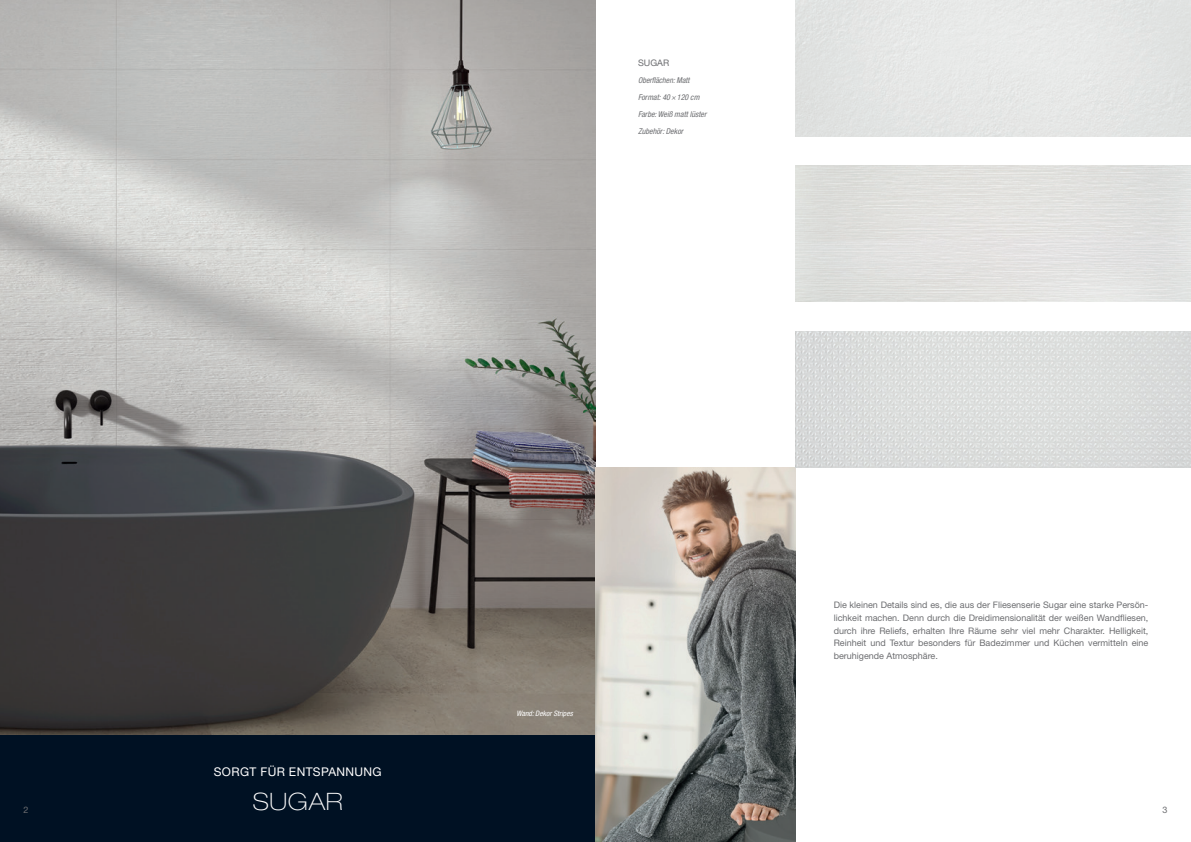
<style>
.page{position:relative;width:1191px;height:842px;background:#fff}
.page>*{position:absolute;margin:0;border:0;box-sizing:border-box;transform-origin:0 0}
.t1{font:100 expanded 24px "Helvetica Neue LT Std";letter-spacing:.03em;color:#fff}
.t2{font:12px "Helvetica Neue LT Std";letter-spacing:.03em;color:#fff}
.t3{font:9px/12.8px "Helvetica Neue LT Std";color:#6c6d70;text-align:justify}
.t4{font:italic condensed 8px/17.1px "Helvetica Neue LT Std";color:#6c6d70}
.t5{font:italic condensed 7.5px "Helvetica Neue LT Std";color:#fff}
</style>
<div class="page">
<img style="left:0;top:0;width:595px;height:736px">
<div style="left:0;top:736px;width:595px;height:106px;background:#001123"></div>
<img style="left:595px;top:468px;width:200px;height:374px">
<img style="left:795px;top:332px;width:396px;height:136px">
<p class="t3" style="left:638px;top:56px;width:33px">SUGAR</p>
<p class="t4" style="left:638px;top:72px;width:70px">Oberflächen: Matt<br>Format: 40×120 cm<br>Farbe: Weiß matt lüster<br>Zubehör: Dekor</p>
<p class="t5" style="left:516px;top:708px;width:58px">Wand: Dekor Stripes</p>
<p class="t3" style="left:833px;top:598px;width:316px">Die kleinen Details sind es, die aus der Fliesenserie Sugar eine starke Persön&shy;lichkeit machen. Denn durch die Dreidimensionalität der weißen Wandfliesen, durch ihre Reliefs, erhalten Ihre Räume sehr viel mehr Charakter. Helligkeit, Reinheit und Textur besonders für Badezimmer und Küchen vermitteln eine beruhigende Atmosphäre.</p>
<h2 class="t2" style="left:214px;top:765px;width:169px">SORGT FÜR ENTSPANNUNG</h2>
<h1 class="t1" style="left:253px;top:787px;width:91px">SUGAR</h1>
<p class="t3" style="left:23px;top:804px;width:7px">2</p>
<p class="t3" style="left:1162px;top:804px;width:7px">3</p>
</div>
